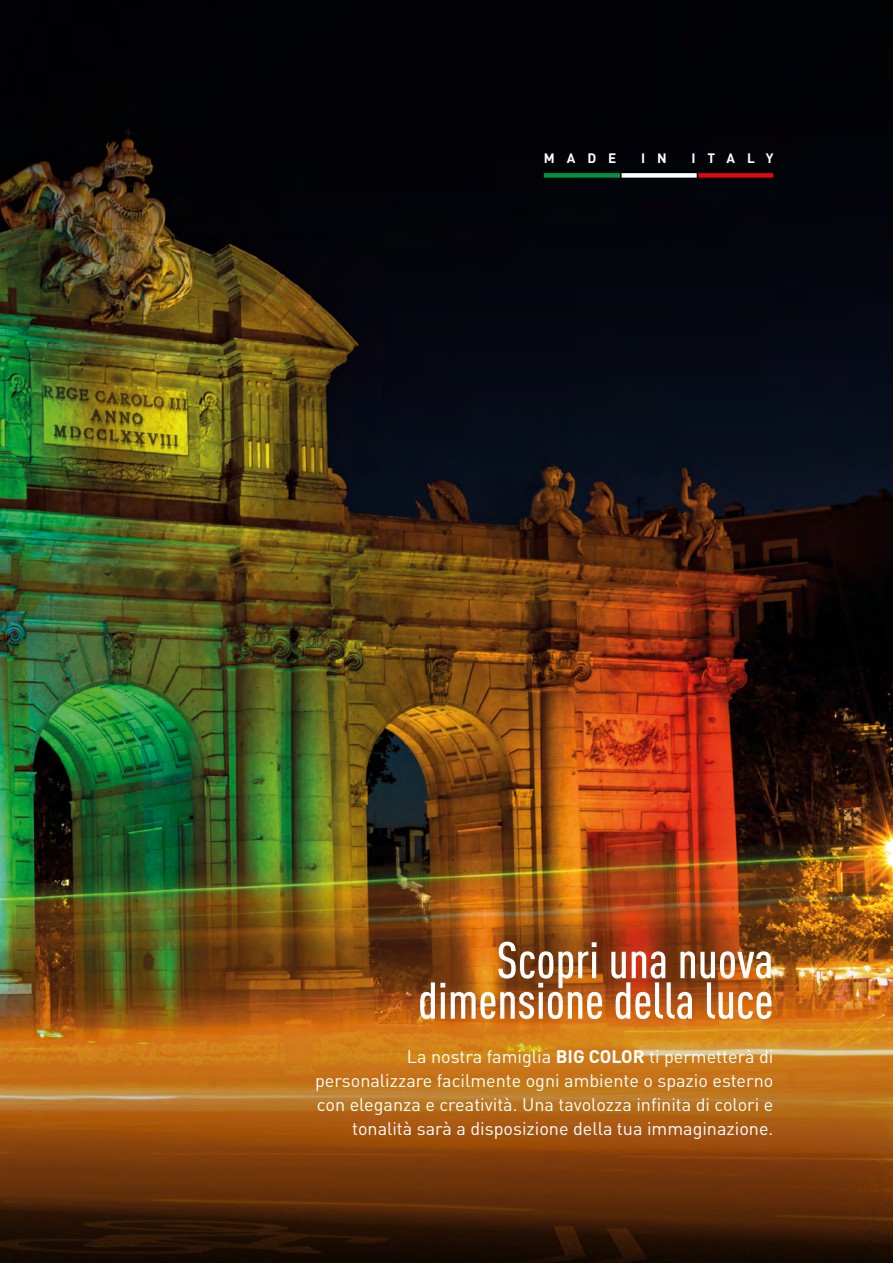
<style>
.page{position:relative;width:893px;height:1263px;background:#fff}
.page>*{position:absolute;margin:0;border:0;box-sizing:border-box;transform-origin:0 0}
.t1{font:500 condensed 51px/40.5px "DIN Pro";color:#fff;text-align:right}
.t2{font:18px/24px "DIN Pro";color:#fff;text-align:right}
.t3{font:700 13.5px "DIN Pro";letter-spacing:.89em;color:#fff}
.s1{font-weight:700}
</style>
<div class="page">
<img style="left:0;top:0;width:893px;height:887px">
<img style="left:0;top:887px;width:893px;height:376px">
<div style="left:698px;top:173px;width:75px;height:5px;background:#e30613"></div>
<div style="left:622px;top:173px;width:75px;height:5px;background:#fff"></div>
<div style="left:544px;top:173px;width:76px;height:5px;background:#009641"></div>
<p class="t3" style="left:544px;top:147px;width:74px">MADE</p>
<p class="t3" style="left:641px;top:147px;width:27px">I N</p>
<p class="t3" style="left:691px;top:147px;width:83px">ITALY</p>
<h1 class="t1" style="left:418px;top:935px;width:357px">Scopri una nuova dimensione della luce</h1>
<p class="t2" style="left:315px;top:1043px;width:460px">La nostra famiglia <span class="s1">BIG COLOR</span> ti permetterà di personalizzare facilmente ogni ambiente o spazio esterno con eleganza e creatività. Una tavolozza infinita di colori e tonalità sarà a disposizione della tua immaginazione.</p>
</div>
